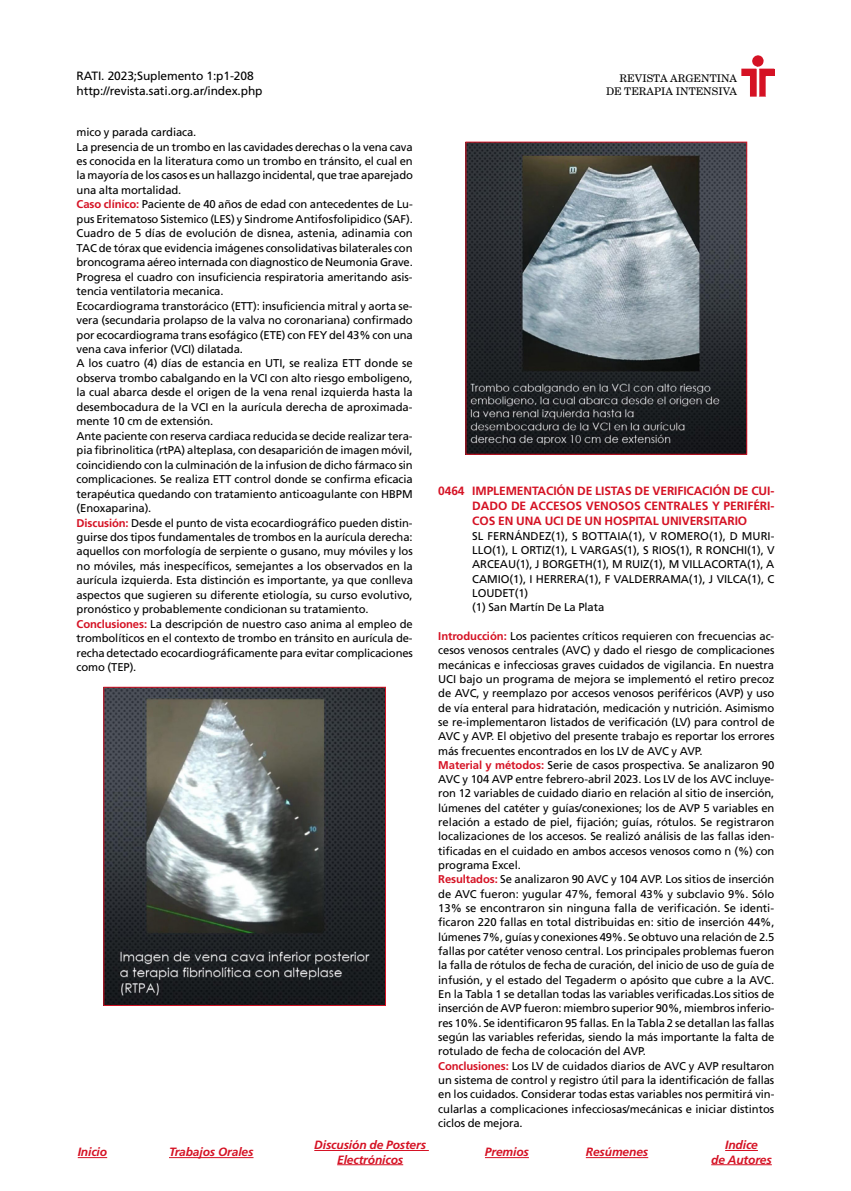
<style>
.page{position:relative;width:851px;height:1191px;background:#fff}
.page>*{position:absolute;margin:0;border:0;box-sizing:border-box;transform-origin:0 0}
.t1{font:700 12px/15px "Frutiger LT Std";letter-spacing:-.01em;color:#d51224;text-align:justify}
.t2{font:italic 700 12px/14.2px "Frutiger LT Std";letter-spacing:-.01em;color:#d51224;text-align:center}
.t3{font:12px/15px "Frutiger LT Std";letter-spacing:-.01em;color:#000}
.t4{font:11.25px/14.2px "Frutiger LT Std";letter-spacing:-.01em;color:#000}
.t5{font:10.5px/12.8px "New Century Schlbk LT Std";color:#000;text-align:right}
.s1{font-weight:700;color:#d51224}
</style>
<div class="page">
<img style="left:741px;top:55px;width:33px;height:41px">
<hr style="left:314px;top:1150px;width:115px;height:1px;background:#d51224">
<hr style="left:337px;top:1164px;width:66px;height:1px;background:#d51224">
<hr style="left:169px;top:1157px;width:84px;height:1px;background:#d51224">
<hr style="left:725px;top:1150px;width:32px;height:1px;background:#d51224">
<hr style="left:711px;top:1164px;width:60px;height:1px;background:#d51224">
<svg style="left:78px;top:1157px;width:29px;height:1px"></svg>
<hr style="left:585px;top:1157px;width:63px;height:1px;background:#d51224">
<hr style="left:485px;top:1157px;width:44px;height:1px;background:#d51224">
<img style="left:105px;top:689px;width:279px;height:314px">
<div style="left:103px;top:687px;width:283px;height:318px;border:1px solid #d51224"></div>
<img style="left:467px;top:144px;width:278px;height:308px">
<div style="left:465px;top:142px;width:282px;height:312px;border:1px solid #d51224"></div>
<p class="t3" style="left:77px;top:69px;width:187px">RATI. 2023;Suplemento 1:p1-208 http://revista.sati.org.ar/index.php</p>
<p class="t4" style="left:77px;top:125px;width:338px">mico y parada cardiaca.<br>La presencia de un trombo en las cavidades derechas o la vena cava es conocida en la literatura como un trombo en tránsito, el cual en la mayoría de los casos es un hallazgo incidental, que trae aparejado una alta mortalidad.<br><span class="s1">Caso clínico:</span> Paciente de 40 años de edad con antecedentes de Lu&shy;pus Eritematoso Sistemico (LES) y Sindrome Antifosfolipidico (SAF).<br>Cuadro de 5 días de evolución de disnea, astenia, adinamia con TAC de tórax que evidencia imágenes consolidativas bilaterales con broncograma aéreo internada con diagnostico de Neumonia Grave.<br>Progresa el cuadro con insuficiencia respiratoria ameritando asis&shy;tencia ventilatoria mecanica.<br>Ecocardiograma transtorácico (ETT): insuficiencia mitral y aorta se&shy;vera (secundaria prolapso de la valva no coronariana) confirmado por ecocardiograma trans esofágico (ETE) con FEY del 43% con una vena cava inferior (VCI) dilatada.<br>A los cuatro (4) días de estancia en UTI, se realiza ETT donde se observa trombo cabalgando en la VCI con alto riesgo emboligeno, la cual abarca desde el origen de la vena renal izquierda hasta la desembocadura de la VCI en la aurícula derecha de aproximada&shy;mente 10 cm de extensión.<br>Ante paciente con reserva cardiaca reducida se decide realizar tera&shy;pia fibrinolitica (rtPA) alteplasa, con desaparición de imagen móvil, coincidiendo con la culminación de la infusion de dicho fármaco sin complicaciones. Se realiza ETT control donde se confirma eficacia terapéutica quedando con tratamiento anticoagulante con HBPM (Enoxaparina).<br><span class="s1">Discusión:</span> Desde el punto de vista ecocardiográfico pueden distin&shy;guirse dos tipos fundamentales de trombos en la aurícula derecha: aquellos con morfología de serpiente o gusano, muy móviles y los no móviles, más inespecíficos, semejantes a los observados en la aurícula izquierda. Esta distinción es importante, ya que conlleva aspectos que sugieren su diferente etiología, su curso evolutivo, pronóstico y probablemente condicionan su tratamiento.<br><span class="s1">Conclusiones:</span> La descripción de nuestro caso anima al empleo de trombolíticos en el contexto de trombo en tránsito en aurícula de&shy;recha detectado ecocardiográficamente para evitar complicaciones como (TEP).</p>
<p class="t5" style="left:606px;top:72px;width:133px">REVISTA ARGENTINA<br>DE TERAPIA INTENSIVA</p>
<p class="t1" style="left:472px;top:483px;width:304px;text-indent:-34px">0464 IMPLEMENTACIÓN DE LISTAS DE VERIFICACIÓN DE CUI-DADO DE ACCESOS VENOSOS CENTRALES Y PERIFÉRI-COS EN UNA UCI DE UN HOSPITAL UNIVERSITARIO</p>
<p class="t4" style="left:472px;top:528px;width:304px">SL FERNÁNDEZ(1), S BOTTAIA(1), V ROMERO(1), D MURI-LLO(1), L ORTIZ(1), L VARGAS(1), S RIOS(1), R RONCHI(1), V ARCEAU(1), J BORGETH(1), M RUIZ(1), M VILLACORTA(1), A CAMIO(1), I HERRERA(1), F VALDERRAMA(1), J VILCA(1), C LOUDET(1)<br>(1) San Martín De La Plata</p>
<p class="t4" style="left:438px;top:629px;width:338px"><span class="s1">Introducción:</span> Los pacientes críticos requieren con frecuencias ac&shy;cesos venosos centrales (AVC) y dado el riesgo de complicaciones mecánicas e infecciosas graves cuidados de vigilancia. En nuestra UCI bajo un programa de mejora se implementó el retiro precoz de AVC, y reemplazo por accesos venosos periféricos (AVP) y uso de vía enteral para hidratación, medicación y nutrición. Asimismo se re-implementaron listados de verificación (LV) para control de AVC y AVP. El objetivo del presente trabajo es reportar los errores más frecuentes encontrados en los LV de AVC y AVP.<br><span class="s1">Material y métodos:</span> Serie de casos prospectiva. Se analizaron 90<br>AVC y 104 AVP entre febrero-abril 2023. Los LV de los AVC incluye&shy;ron 12 variables de cuidado diario en relación al sitio de inserción, lúmenes del catéter y guías/conexiones; los de AVP 5 variables en relación a estado de piel, fijación; guías, rótulos. Se registraron localizaciones de los accesos. Se realizó análisis de las fallas iden&shy;tificadas en el cuidado en ambos accesos venosos como n (%) con programa Excel.<br><span class="s1">Resultados:</span> Se analizaron 90 AVC y 104 AVP. Los sitios de inserción de AVC fueron: yugular 47%, femoral 43% y subclavio 9%. Sólo 13% se encontraron sin ninguna falla de verificación. Se identi&shy;ficaron 220 fallas en total distribuidas en: sitio de inserción 44%, lúmenes 7%, guías y conexiones 49%. Se obtuvo una relación de 2.5 fallas por catéter venoso central. Los principales problemas fueron la falla de rótulos de fecha de curación, del inicio de uso de guía de infusión, y el estado del Tegaderm o apósito que cubre a la AVC.<br>En la Tabla 1 se detallan todas las variables verificadas.Los sitios de inserción de AVP fueron: miembro superior 90%, miembros inferio&shy;res 10%. Se identificaron 95 fallas. En la Tabla 2 se detallan las fallas según las variables referidas, siendo la más importante la falta de rotulado de fecha de colocación del AVP.<br><span class="s1">Conclusiones:</span> Los LV de cuidados diarios de AVC y AVP resultaron un sistema de control y registro útil para la identificación de fallas en los cuidados. Considerar todas estas variables nos permitirá vin&shy;cularlas a complicaciones infecciosas/mecánicas e iniciar distintos ciclos de mejora.</p>
<p class="t2" style="left:169px;top:1145px;width:86px">Trabajos Orales</p>
<p class="t2" style="left:711px;top:1138px;width:62px">Indice<br>de Autores</p>
<p class="t2" style="left:314px;top:1138px;width:113px">Discusión de Posters<br>Electrónicos</p>
<p class="t2" style="left:78px;top:1145px;width:31px">Inicio</p>
<p class="t2" style="left:485px;top:1145px;width:45px">Premios</p>
<p class="t2" style="left:585px;top:1145px;width:64px">Resúmenes</p>
</div>
